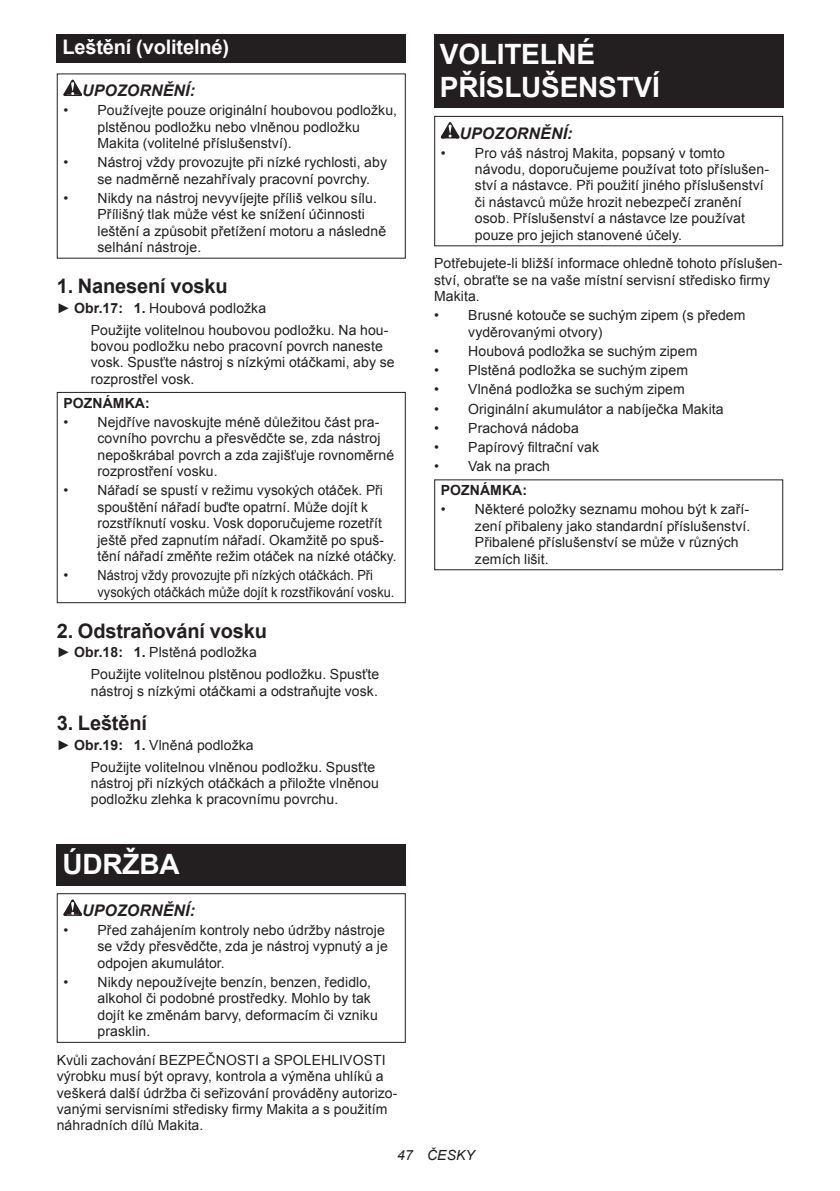
<style>
.page{position:relative;width:840px;height:1191px;background:#fff}
.page>*{position:absolute;margin:0;border:0;box-sizing:border-box;transform-origin:0 0}
.t1{font:700 28px/32.8px "Arial";letter-spacing:-.01em;color:#fff}
.t2{font:700 20px "Arial";letter-spacing:-.01em;color:#231f20}
.t3{font:700 20px "Arial";letter-spacing:-.01em;color:#fff}
.t4{font:italic 700 16px "Arial";letter-spacing:.005em;color:#231f20}
.t5{font:14px/16.4px "Arial";letter-spacing:.005em;color:#231f20}
.t6{font:700 14px "Arial";letter-spacing:.005em;color:#231f20}
.t7{font:italic 14px "Arial";letter-spacing:.005em;color:#231f20}
.s1{font-weight:700}
</style>
<div class="page">
<div style="left:57px;top:34px;width:348px;height:29px;background:#231f20"></div>
<svg style="left:63px;top:80px;width:19px;height:16px"></svg>
<div style="left:57px;top:392px;width:348px;height:211px;border:1px solid #231f20"></div>
<div style="left:57px;top:844px;width:348px;height:41px;background:#231f20"></div>
<svg style="left:63px;top:899px;width:19px;height:16px"></svg>
<div style="left:57px;top:893px;width:348px;height:149px;border:1px solid #231f20"></div>
<div style="left:434px;top:34px;width:348px;height:74px;background:#231f20"></div>
<svg style="left:440px;top:122px;width:19px;height:16px"></svg>
<div style="left:434px;top:116px;width:348px;height:130px;border:1px solid #231f20"></div>
<h2 class="t3" style="left:62px;top:34px;width:168px">Leštění (volitelné)</h2>
<p class="t4" style="left:82px;top:80px;width:114px">UPOZORNĚNÍ:</p>
<p class="t5" style="left:97px;top:102px;width:301px;text-indent:-34px">• Používejte pouze originální houbovou podložku, plstěnou podložku nebo vlněnou podložku<br>Makita (volitelné příslušenství).</p>
<p class="t5" style="left:97px;top:154px;width:291px;text-indent:-34px">• Nástroj vždy provozujte při nízké rychlosti, aby se nadměrně nezahřívaly pracovní povrchy.</p>
<p class="t5" style="left:97px;top:190px;width:290px;text-indent:-34px">• Nikdy na nástroj nevyvíjejte příliš velkou sílu.<br>Přílišný tlak může vést ke snížení účinnosti leštění a způsobit přetížení motoru a následně selhání nástroje.</p>
<h2 class="t2" style="left:57px;top:273px;width:172px">1. Nanesení vosku</h2>
<p class="t5" style="left:91px;top:297px;width:299px;line-height:22px;text-indent:-34px">► <span class="s1">Obr.17: 1.</span> Houbová podložka<br>Použijte volitelnou houbovou podložku. Na hou-</p>
<p class="t5" style="left:91px;top:338px;width:305px">bovou podložku nebo pracovní povrch naneste vosk. Spusťte nástroj s nízkými otáčkami, aby se rozprostřel vosk.</p>
<p class="t6" style="left:63px;top:393px;width:88px">POZNÁMKA:</p>
<p class="t5" style="left:97px;top:414px;width:298px;text-indent:-34px">• Nejdříve navoskujte méně důležitou část pra&shy;covního povrchu a přesvědčte se, zda nástroj nepoškrábal povrch a zda zajišťuje rovnoměrné rozprostření vosku.</p>
<p class="t5" style="left:97px;top:482px;width:300px;text-indent:-34px">• Nářadí se spustí v režimu vysokých otáček. Při spouštění nářadí buďte opatrní. Může dojít k rozstříknutí vosku. Vosk doporučujeme rozetřít ještě před zapnutím nářadí. Okamžitě po spuš&shy;tění nářadí změňte režim otáček na nízké otáčky.</p>
<p class="t5" style="left:97px;top:567px;width:298px;text-indent:-34px">• Nástroj vždy provozujte při nízkých otáčkách. Při vysokých otáčkách může dojít k rozstřikování vosku.</p>
<h2 class="t2" style="left:57px;top:617px;width:212px">2. Odstraňování vosku</h2>
<p class="t5" style="left:91px;top:641px;width:290px;line-height:22px;text-indent:-34px">► <span class="s1">Obr.18: 1.</span> Plstěná podložka<br>Použijte volitelnou plstěnou podložku. Spusťte</p>
<p class="t5" style="left:91px;top:682px;width:288px">nástroj s nízkými otáčkami a odstraňujte vosk.</p>
<h2 class="t2" style="left:57px;top:710px;width:92px">3. Leštění</h2>
<p class="t5" style="left:91px;top:734px;width:286px;line-height:22px;text-indent:-34px">► <span class="s1">Obr.19: 1.</span> Vlněná podložka<br>Použijte volitelnou vlněnou podložku. Spusťte</p>
<p class="t5" style="left:91px;top:775px;width:289px">nástroj při nízkých otáčkách a přiložte vlněnou podložku zlehka k pracovnímu povrchu.</p>
<h1 class="t1" style="left:62px;top:848px;width:119px">ÚDRŽBA</h1>
<p class="t4" style="left:82px;top:899px;width:114px">UPOZORNĚNÍ:</p>
<p class="t5" style="left:97px;top:922px;width:291px;text-indent:-34px">• Před zahájením kontroly nebo údržby nástroje se vždy přesvědčte, zda je nástroj vypnutý a je odpojen akumulátor.</p>
<p class="t5" style="left:97px;top:974px;width:282px;text-indent:-34px">• Nikdy nepoužívejte benzín, benzen, ředidlo, alkohol či podobné prostředky. Mohlo by tak dojít ke změnám barvy, deformacím či vzniku prasklin.</p>
<p class="t5" style="left:57px;top:1052px;width:342px">Kvůli zachování BEZPEČNOSTI a SPOLEHLIVOSTI výrobku musí být opravy, kontrola a výměna uhlíků a veškerá další údržba či seřizování prováděny autorizo&shy;vanými servisními středisky firmy Makita a s použitím náhradních dílů Makita.</p>
<h1 class="t1" style="left:439px;top:38px;width:221px">VOLITELNÉ<br>PŘÍSLUŠENSTVÍ</h1>
<p class="t4" style="left:459px;top:122px;width:114px">UPOZORNĚNÍ:</p>
<p class="t5" style="left:474px;top:145px;width:295px;text-indent:-34px">• Pro váš nástroj Makita, popsaný v tomto návodu, doporučujeme používat toto příslušen&shy;ství a nástavce. Při použití jiného příslušenství či nástavců může hrozit nebezpečí zranění osob. Příslušenství a nástavce lze používat pouze pro jejich stanovené účely.</p>
<p class="t5" style="left:434px;top:255px;width:349px">Potřebujete-li bližší informace ohledně tohoto příslušen&shy;ství, obraťte se na vaše místní servisní středisko firmy<br>Makita.</p>
<p class="t5" style="left:468px;top:307px;width:278px;text-indent:-34px">• Brusné kotouče se suchým zipem (s předem vyděrovanými otvory)</p>
<p class="t5" style="left:434px;top:343px;width:264px">• Houbová podložka se suchým zipem</p>
<p class="t5" style="left:434px;top:362px;width:255px">• Plstěná podložka se suchým zipem</p>
<p class="t5" style="left:434px;top:381px;width:252px">• Vlněná podložka se suchým zipem</p>
<p class="t5" style="left:434px;top:400px;width:291px">• Originální akumulátor a nabíječka Makita</p>
<p class="t5" style="left:434px;top:420px;width:146px">• Prachová nádoba</p>
<p class="t5" style="left:434px;top:439px;width:166px">• Papírový filtrační vak</p>
<p class="t5" style="left:434px;top:458px;width:117px">• Vak na prach</p>
<p class="t6" style="left:440px;top:481px;width:88px">POZNÁMKA:</p>
<p class="t5" style="left:474px;top:501px;width:277px;text-indent:-34px">• Některé položky seznamu mohou být k zaří&shy;zení přibaleny jako standardní příslušenství.<br>Přibalené příslušenství se může v různých zemích lišit.</p>
<p class="t7" style="left:397px;top:1146px;width:79px">47 ČESKY</p>
</div>
